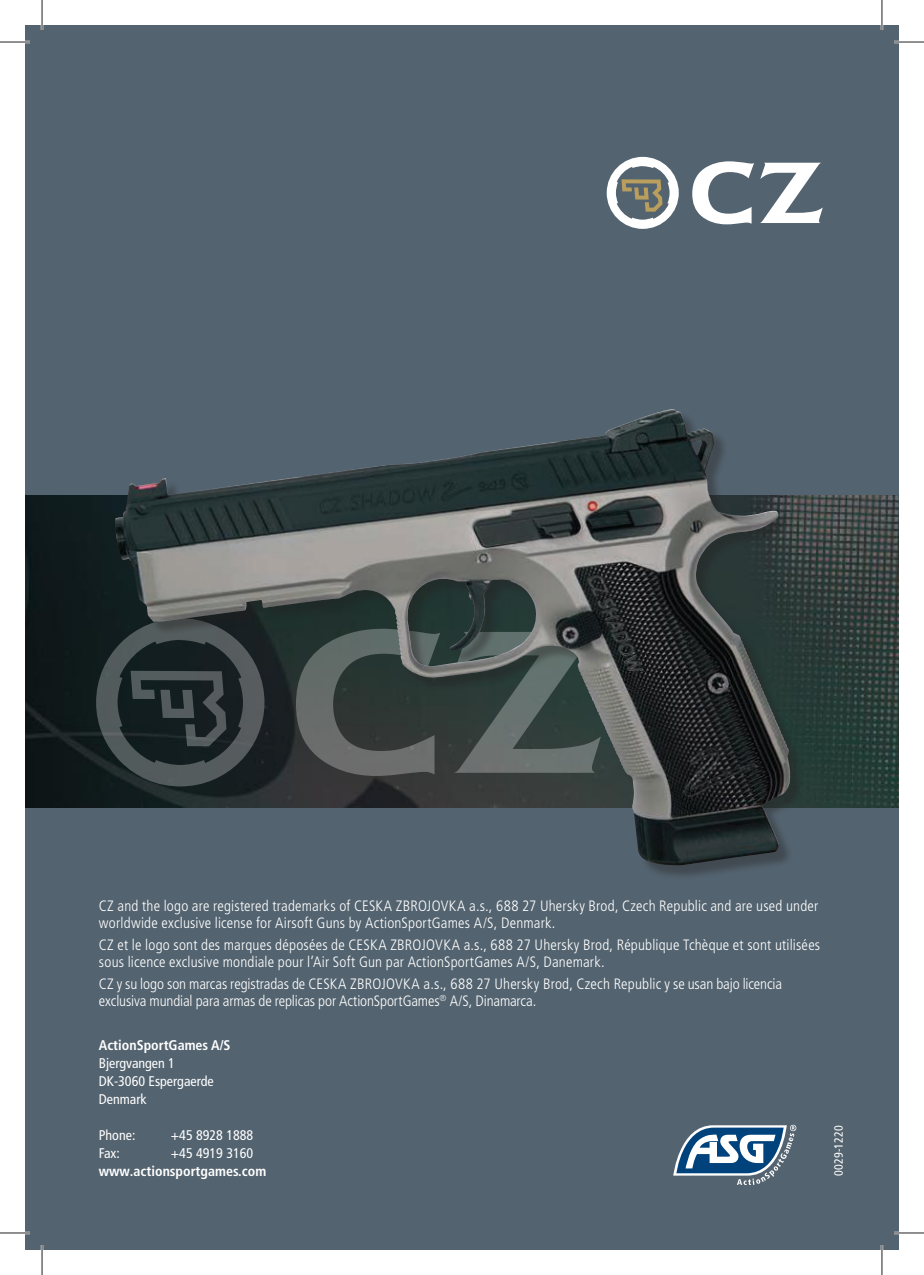
<style>
.page{position:relative;width:924px;height:1275px;background:#fff}
.page>*{position:absolute;margin:0;border:0;box-sizing:border-box;transform-origin:0 0}
.t1{font:300 condensed 15px/16.8px "Frutiger LT Pro";letter-spacing:.01em;color:#fff}
.t2{font:condensed 14px/18px "Frutiger LT Pro";color:#fff}
.t3{font:700 condensed 14px "Frutiger LT Pro";color:#fff}
.t4{font:condensed 12px "Frutiger LT Pro";letter-spacing:.015em;color:#fff}
</style>
<div class="page">
<div style="left:25px;top:25px;width:873px;height:1225px;background:#53636f"></div>
<img style="left:25px;top:496px;width:873px;height:311px">
<svg style="left:673px;top:1124px;width:123px;height:61px"></svg>
<svg style="left:96px;top:618px;width:21px;height:168px"></svg>
<svg style="left:606px;top:157px;width:72px;height:72px"></svg>
<svg style="left:692px;top:161px;width:130px;height:63px"></svg>
<div style="left:117px;top:411px;width:686px;height:468px;background:#241f1f;opacity:.37"></div>
<img style="left:114px;top:409px;width:558px;height:309px">
<hr style="left:0;top:41px;width:30px;height:2px;background:#fff">
<hr style="left:893px;top:41px;width:30px;height:2px;background:#fff">
<hr style="left:0;top:1231px;width:30px;height:3px;background:#fff">
<hr style="left:893px;top:1231px;width:30px;height:3px;background:#fff">
<hr style="left:41px;top:0;width:2px;height:30px;background:#fff">
<hr style="left:41px;top:1245px;width:2px;height:30px;background:#fff">
<hr style="left:880px;top:0;width:2px;height:30px;background:#fff">
<hr style="left:880px;top:1245px;width:2px;height:30px;background:#fff">
<hr style="left:0;top:42px;width:30px;height:1px;background:#241f1f">
<hr style="left:893px;top:42px;width:30px;height:1px;background:#241f1f">
<hr style="left:0;top:1232px;width:30px;height:1px;background:#241f1f">
<hr style="left:893px;top:1232px;width:30px;height:1px;background:#241f1f">
<hr style="left:42px;top:0;width:1px;height:30px;background:#241f1f">
<hr style="left:42px;top:1245px;width:1px;height:30px;background:#241f1f">
<hr style="left:881px;top:0;width:1px;height:30px;background:#241f1f">
<hr style="left:881px;top:1245px;width:1px;height:30px;background:#241f1f">
<p class="t1" style="left:99px;top:897px;width:720px">CZ and the logo are registered trademarks of CESKA ZBROJOVKA a.s., 688 27 Uhersky Brod, Czech Republic and are used under worldwide exclusive license for Airsoft Guns by ActionSportGames A/S, Denmark.</p>
<p class="t1" style="left:99px;top:936px;width:722px">CZ et le logo sont des marques déposées de CESKA ZBROJOVKA a.s., 688 27 Uhersky Brod, République Tchèque et sont utilisées sous licence exclusive mondiale pour l’Air Soft Gun par ActionSportGames A/S, Danemark.</p>
<p class="t1" style="left:99px;top:976px;width:684px">CZ y su logo son marcas registradas de CESKA ZBROJOVKA a.s., 688 27 Uhersky Brod, Czech Republic y se usan bajo licencia exclusiva mundial para armas de replicas por ActionSportGames<sup>®</sup> A/S, Dinamarca.</p>
<p class="t3" style="left:99px;top:1037px;width:133px">ActionSportGames A/S</p>
<p class="t2" style="left:99px;top:1054px;width:116px">Bjergvangen 1<br>DK-3060 Espergaerde<br>Denmark</p>
<p class="t2" style="left:99px;top:1126px;width:38px">Phone:</p>
<p class="t2" style="left:171px;top:1126px;width:84px">+45 8928 1888</p>
<p class="t2" style="left:99px;top:1144px;width:23px">Fax:</p>
<p class="t2" style="left:171px;top:1144px;width:84px">+45 4919 3160</p>
<p class="t3" style="left:99px;top:1163px;width:169px">www.actionsportgames.com</p>
<p class="t4" style="left:831px;top:1176px;width:52px;rotate:-90deg">0029-1220</p>
</div>
